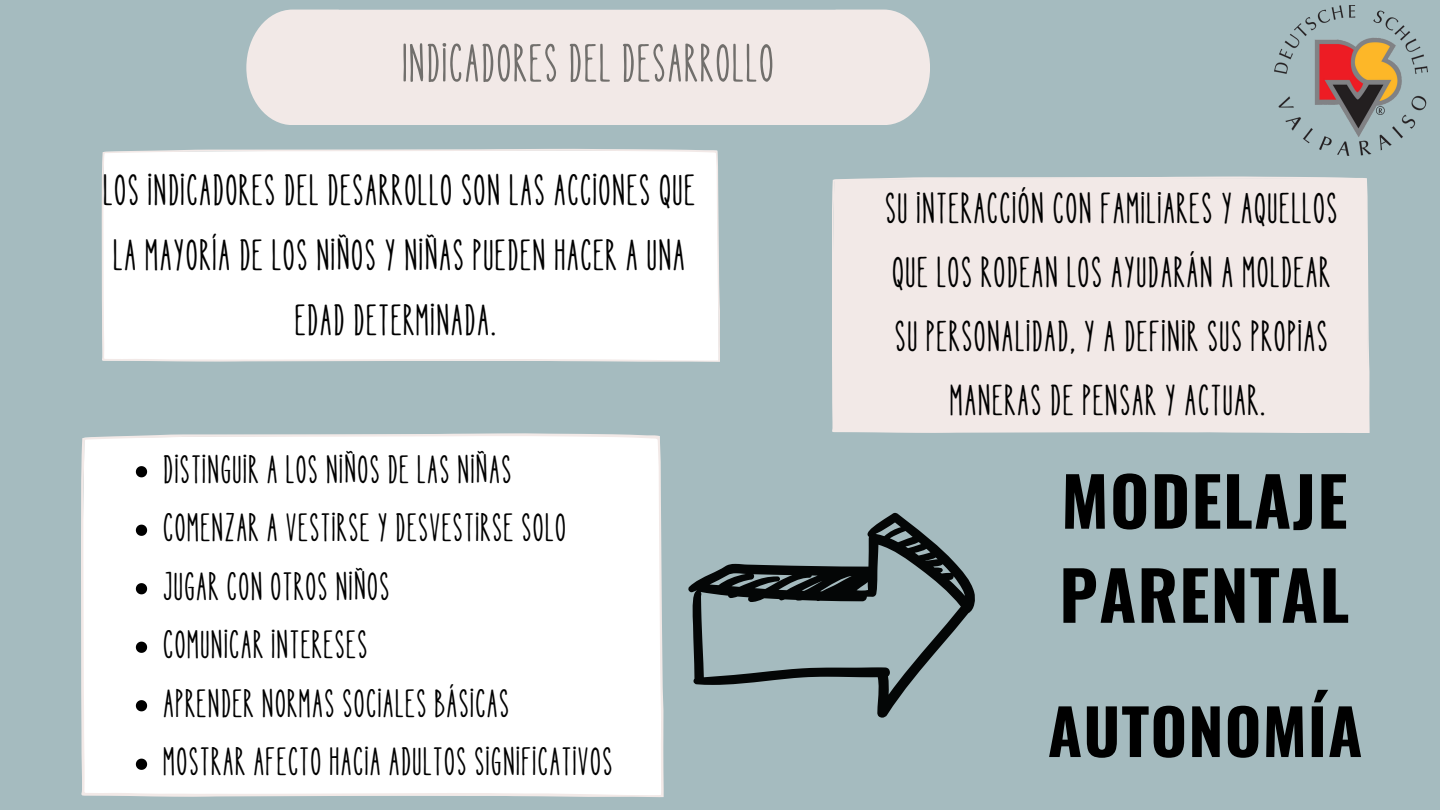
<style>
.page{position:relative;width:1440px;height:810px;background:#a5bbbf}
.page>*{position:absolute;margin:0;border:0;box-sizing:border-box;transform-origin:0 0}
.t1{font:700 67.3px/94.1px "Oswald";letter-spacing:.02em;color:#000}
.t2{font:700 62.5px "Oswald";letter-spacing:.02em;color:#000}
.t3{font:56.7px "Handwrite";letter-spacing:.02em;color:#716f6c}
.t4{font:46.4px/64.9px "Handwrite";letter-spacing:.02em;color:#000;text-align:center}
.t5{font:45.9px/64.2px "Handwrite";letter-spacing:.02em;color:#000;text-align:center}
.t6{font:42px "Handwrite";letter-spacing:.02em;color:#000}
</style>
<div class="page">
<div style="left:81px;top:433px;width:583px;height:364px;background:#fff"></div>
<div style="left:246px;top:10px;width:684px;height:115px;background:#f2e9e7"></div>
<div style="left:281px;top:39px;width:183px;height:29px;background:#f2e9e7"></div>
<img style="left:1275px;top:6px;width:152px;height:150px">
<div style="left:832px;top:177px;width:538px;height:256px;background:#f2e9e7"></div>
<div style="left:102px;top:149px;width:618px;height:213px;background:#fff"></div>
<svg style="left:688px;top:513px;width:287px;height:205px"></svg>
<svg style="left:136px;top:466px;width:11px;height:11px"></svg>
<svg style="left:136px;top:525px;width:11px;height:11px"></svg>
<svg style="left:136px;top:583px;width:11px;height:11px"></svg>
<svg style="left:136px;top:642px;width:11px;height:11px"></svg>
<svg style="left:136px;top:700px;width:11px;height:11px"></svg>
<svg style="left:136px;top:759px;width:11px;height:11px"></svg>
<p class="t3" style="left:402px;top:36px;width:373px">INDICADORES DEL DESARROLLO</p>
<p class="t4" style="left:103px;top:157px;width:594px">LOS INDICADORES DEL DESARROLLO SON LAS ACCIONES QUE<br>LA MAYORÍA DE LOS NIÑOS Y NIÑAS PUEDEN HACER A UNA<br>EDAD DETERMINADA.</p>
<p class="t6" style="left:163px;top:449px;width:350px">DISTINGUIR A LOS NIÑOS DE LAS NIÑAS</p>
<p class="t6" style="left:163px;top:508px;width:405px">COMENZAR A VESTIRSE Y DESVESTIRSE SOLO</p>
<p class="t6" style="left:163px;top:566px;width:228px">JUGAR CON OTROS NIÑOS</p>
<p class="t6" style="left:163px;top:625px;width:206px">COMUNICAR INTERESES</p>
<p class="t6" style="left:163px;top:683px;width:348px">APRENDER NORMAS SOCIALES BÁSICAS</p>
<p class="t6" style="left:163px;top:742px;width:451px">MOSTRAR AFECTO HACIA ADULTOS SIGNIFICATIVOS</p>
<p class="t5" style="left:885px;top:176px;width:454px">SU INTERACCIÓN CON FAMILIARES Y AQUELLOS QUE LOS RODEAN LOS AYUDARÁN A MOLDEAR SU PERSONALIDAD, Y A DEFINIR SUS PROPIAS MANERAS DE PENSAR Y ACTUAR.</p>
<p class="t1" style="left:1059px;top:451px;width:291px">MODELAJE<br>PARENTAL</p>
<p class="t2" style="left:1048px;top:682px;width:316px">AUTONOMÍA</p>
</div>
